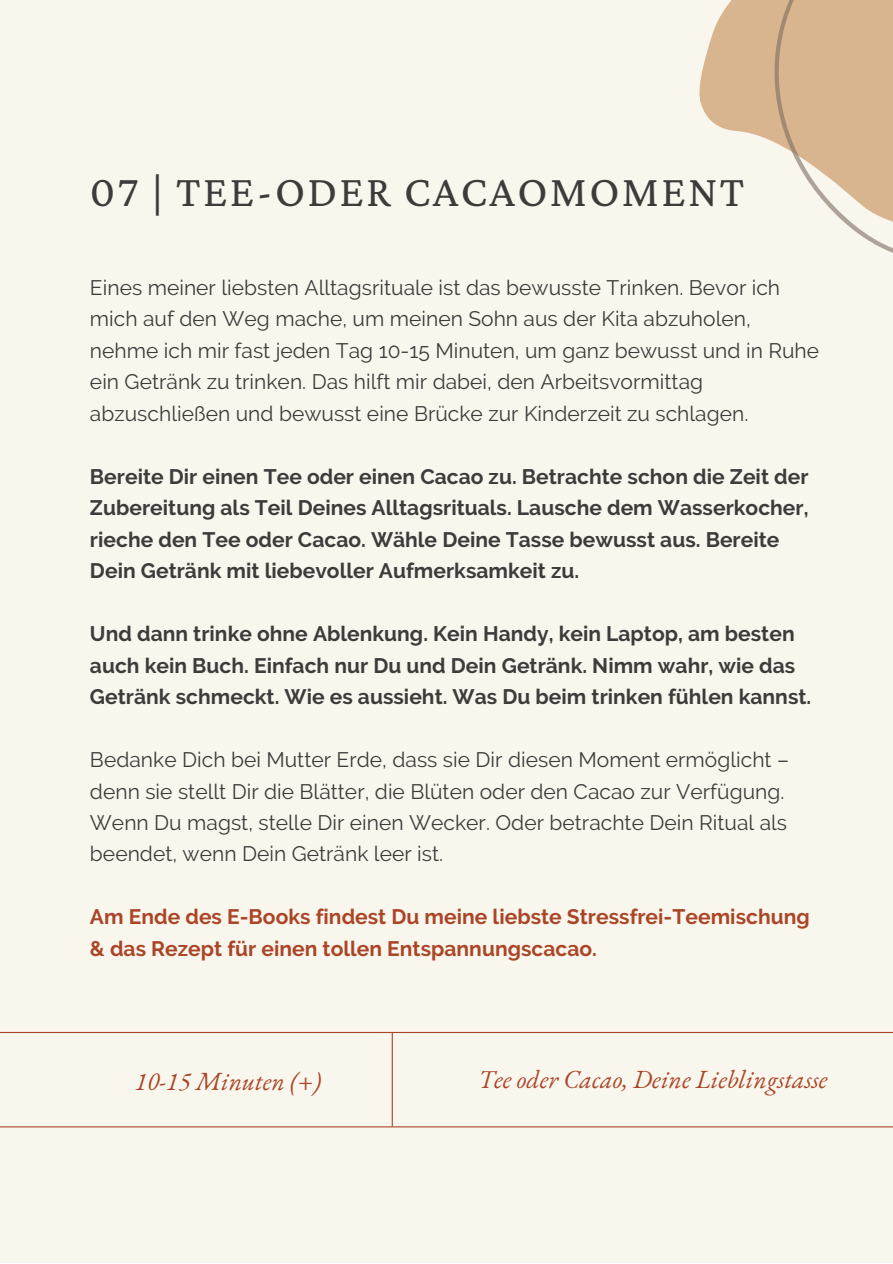
<style>
.page{position:relative;width:893px;height:1264px;background:#fff}
.page>*{position:absolute;margin:0;border:0;box-sizing:border-box;transform-origin:0 0}
.t1{font:45px "Crimson Pro";letter-spacing:.05em;color:#3d3c3b}
.t2{font:italic 25.5px "EB Garamond";color:#aa4627}
.t3{font:21px/31.5px "Raleway";color:#3d3c3b}
.t4{font:700 21px/31.5px "Raleway";color:#3d3c3b}
.t5{font:700 21px/31.5px "Raleway";color:#aa4627}
</style>
<div class="page">
<div style="left:0;top:0;width:892px;height:1262px;background:#f9f6ee"></div>
<hr style="left:0;top:1031px;width:892px;height:2px;background:#aa4627">
<hr style="left:391px;top:1032px;width:2px;height:93px;background:#aa4627">
<hr style="left:0;top:1126px;width:892px;height:1px;background:#aa4627">
<svg style="left:699px;top:0;width:72px;height:141px;fill:#d8b58f"></svg>
<svg style="left:771px;top:0;width:121px;height:253px"></svg>
<h1 class="t1" style="left:90px;top:166px;width:655px">07 | TEE-ODER CACAOMOMENT</h1>
<p class="t3" style="left:90px;top:271px;width:730px">Eines meiner liebsten Alltagsrituale ist das bewusste Trinken. Bevor ich mich auf den Weg mache, um meinen Sohn aus der Kita abzuholen, nehme ich mir fast jeden Tag 10-15 Minuten, um ganz bewusst und in Ruhe ein Getränk zu trinken. Das hilft mir dabei, den Arbeitsvormittag abzuschließen und bewusst eine Brücke zur Kinderzeit zu schlagen.</p>
<p class="t4" style="left:90px;top:460px;width:720px">Bereite Dir einen Tee oder einen Cacao zu. Betrachte schon die Zeit der Zubereitung als Teil Deines Alltagsrituals. Lausche dem Wasserkocher, rieche den Tee oder Cacao. Wähle Deine Tasse bewusst aus. Bereite Dein Getränk mit liebevoller Aufmerksamkeit zu.</p>
<p class="t4" style="left:90px;top:618px;width:722px">Und dann trinke ohne Ablenkung. Kein Handy, kein Laptop, am besten auch kein Buch. Einfach nur Du und Dein Getränk. Nimm wahr, wie das<br>Getränk schmeckt. Wie es aussieht. Was Du beim trinken fühlen kannst.</p>
<p class="t3" style="left:90px;top:743px;width:700px">Bedanke Dich bei Mutter Erde, dass sie Dir diesen Moment ermöglicht – denn sie stellt Dir die Blätter, die Blüten oder den Cacao zur Verfügung.<br>Wenn Du magst, stelle Dir einen Wecker. Oder betrachte Dein Ritual als beendet, wenn Dein Getränk leer ist.</p>
<p class="t5" style="left:90px;top:901px;width:721px">Am Ende des E-Books findest Du meine liebste Stressfrei-Teemischung &amp; das Rezept für einen tollen Entspannungscacao.</p>
<p class="t2" style="left:135px;top:1064px;width:188px">10-15 Minuten (+)</p>
<p class="t2" style="left:478px;top:1062px;width:351px">Tee oder Cacao, Deine Lieblingstasse</p>
</div>
